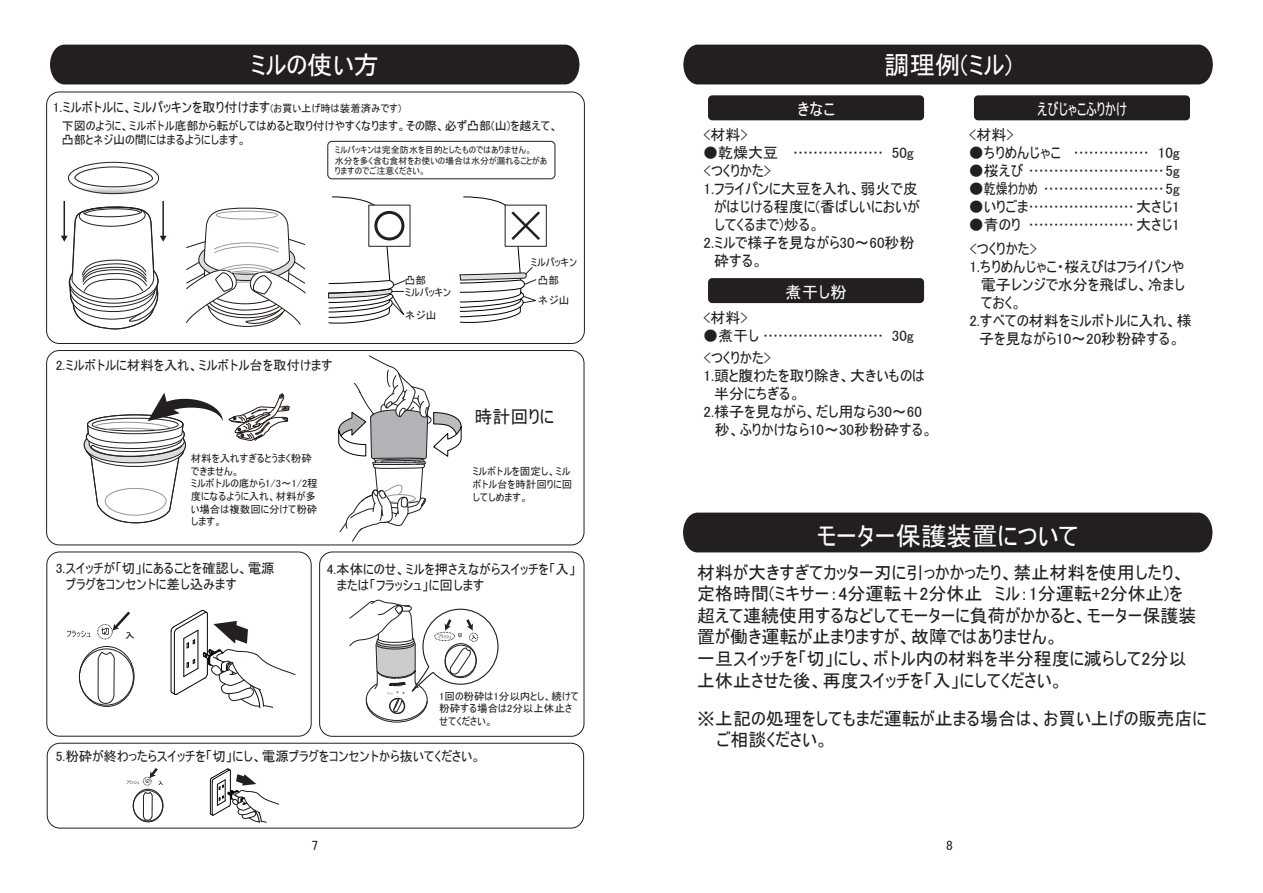
<style>
.page{position:relative;width:1263px;height:893px;background:#fff}
.page>*{position:absolute;margin:0;border:0;box-sizing:border-box;transform-origin:0 0}
.t1{font:25.5px "MS UI Gothic";color:#fff}
.t2{font:18px/21.6px "MS UI Gothic";color:#231f20}
.t3{font:16.5px "MS UI Gothic";color:#fff;scale:.8 1}
.t4{font:16.5px "MS UI Gothic";color:#fff}
.t5{font:15px/24px "MS UI Gothic";color:#231f20}
.t6{font:13.5px/16.2px "MS UI Gothic";color:#231f20}
.t7{font:12px/14.4px "MS UI Gothic";color:#231f20}
.t8{font:10.5px/12.6px "MS UI Gothic";color:#231f20}
.t9{font:10.5px/19.5px "MS Gothic";color:#231f20}
.t10{font:9px/10.8px "MS UI Gothic";color:#231f20}
.s1{font-size:10.5px}
</style>
<div class="page">
<svg style="left:68px;top:162px;width:91px;height:32px"></svg>
<div style="left:46px;top:92px;width:539px;height:252px;border:1px solid #231f20;border-radius:13px"></div>
<hr style="left:64px;top:201px;width:1px;height:36px;background:#231f20">
<hr style="left:162px;top:201px;width:2px;height:36px;background:#231f20">
<svg style="left:61px;top:205px;width:106px;height:125px"></svg>
<svg style="left:186px;top:207px;width:120px;height:120px"></svg>
<div style="left:216px;top:211px;width:62px;height:8px;border:1px solid #989b9e;border-radius:50%"></div>
<svg style="left:408px;top:205px;width:2px;height:42px"></svg>
<div style="left:505px;top:205px;width:42px;height:42px;background:#fff;border:1px solid #231f20"></div>
<svg style="left:328px;top:197px;width:80px;height:127px"></svg>
<svg style="left:459px;top:197px;width:84px;height:126px"></svg>
<div style="left:46px;top:350px;width:538px;height:195px;border:1px solid #231f20;border-radius:13px"></div>
<svg style="left:338px;top:355px;width:124px;height:187px"></svg>
<svg style="left:84px;top:393px;width:139px;height:131px"></svg>
<div style="left:46px;top:552px;width:266px;height:185px;border:1px solid #231f20;border-radius:13px"></div>
<svg style="left:229px;top:393px;width:61px;height:48px"></svg>
<svg style="left:171px;top:610px;width:125px;height:98px"></svg>
<svg style="left:98px;top:652px;width:17px;height:51px"></svg>
<div style="left:79px;top:646px;width:55px;height:61px;border:1px solid #231f20;border-radius:50%"></div>
<svg style="left:67px;top:631px;width:24px;height:6px"></svg>
<div style="left:97px;top:624px;width:16px;height:15px;border:1px dashed #231f20;border-radius:50%"></div>
<svg style="left:101px;top:611px;width:33px;height:28px"></svg>
<div style="left:319px;top:552px;width:265px;height:185px;border:1px solid #231f20;border-radius:13px"></div>
<div style="left:47px;top:743px;width:537px;height:85px;border:1px solid #231f20;border-radius:13px"></div>
<svg style="left:210px;top:768px;width:69px;height:55px"></svg>
<svg style="left:143px;top:792px;width:10px;height:27px"></svg>
<div style="left:133px;top:790px;width:30px;height:31px;border:1px solid #231f20;border-radius:50%"></div>
<div style="left:133px;top:789px;width:30px;height:33px;border:1px solid #231f20;border-radius:50%"></div>
<svg style="left:126px;top:781px;width:13px;height:3px"></svg>
<div style="left:143px;top:777px;width:9px;height:9px;border:1px dashed #231f20;border-radius:50%"></div>
<svg style="left:145px;top:768px;width:18px;height:17px"></svg>
<svg style="left:349px;top:599px;width:150px;height:123px"></svg>
<div style="left:50px;top:45px;width:529px;height:39px;background:#231f20"></div>
<div style="left:683px;top:45px;width:530px;height:39px;background:#231f20"></div>
<div style="left:974px;top:95px;width:216px;height:25px;background:#231f20;border-radius:4px"></div>
<div style="left:708px;top:95px;width:216px;height:25px;background:#231f20;border-radius:4px"></div>
<div style="left:708px;top:278px;width:216px;height:25px;background:#231f20;border-radius:4px"></div>
<div style="left:683px;top:513px;width:529px;height:39px;background:#231f20"></div>
<div style="left:327px;top:141px;width:228px;height:38px;border:1px solid #231f20;border-radius:4px"></div>
<h1 class="t1" style="left:250px;top:52px;width:130px">ミルの使い方</h1>
<h1 class="t1" style="left:884px;top:52px;width:130px">調理例(ミル)</h1>
<p class="t6" style="left:53px;top:99px;width:350px">1.ミルボトルに、ミルパッキンを取り付けます<span class="s1">(お買い上げ時は装着済みです)</span></p>
<p class="t7" style="left:62px;top:118px;width:498px">下図のように、ミルボトル底部から転がしてはめると取り付けやすくなります。その際、必ず凸部(山)を越えて、凸部とネジ山の間にはまるようにします。</p>
<p class="t10" style="left:335px;top:144px;width:214px">ミルパッキンは完全防水を目的としたものではありません。<br>水分を多く含む食材をお使いの場合は水分が漏れることがありますのでご注意ください。</p>
<p class="t6" style="left:56px;top:357px;width:278px">2.ミルボトルに材料を入れ、ミルボトル台を取付けます</p>
<p class="t8" style="left:191px;top:452px;width:128px">材料を入れすぎるとうまく粉砕できません。<br>ミルボトルの底から1/3～1/2程度になるように入れ、材料が多い場合は複数回に分けて粉砕します。</p>
<p class="t9" style="left:405px;top:271px;width:22px">凸部</p>
<p class="t9" style="left:405px;top:305px;width:33px">ネジ山</p>
<p class="t8" style="left:405px;top:286px;width:48px">ミルパッキン</p>
<p class="t8" style="left:531px;top:256px;width:48px">ミルパッキン</p>
<p class="t9" style="left:538px;top:271px;width:33px">凸部ネジ山</p>
<p class="t2" style="left:474px;top:406px;width:81px">時計回りに</p>
<p class="t8" style="left:472px;top:465px;width:101px">ミルボトルを固定し、ミルボトル台を時計回りに回してしめます。</p>
<p class="t6" style="left:66px;top:559px;width:210px;text-indent:-10px">3.スイッチが「切」にあることを確認し、電源プラグをコンセントに差し込みます</p>
<p class="t6" style="left:337px;top:561px;width:240px;text-indent:-10px">4.本体にのせ、ミルを押さえながらスイッチを「入」または「フラッシュ」に回します</p>
<p class="t8" style="left:439px;top:690px;width:141px">1回の粉砕は1分以内とし、続けて粉砕する場合は2分以上休止させてください。</p>
<p class="t6" style="left:56px;top:748px;width:427px">5.粉砕が終わったらスイッチを「切」にし、電源プラグをコンセントから抜いてください。</p>
<p class="t4" style="left:797px;top:101px;width:39px">きなこ</p>
<p class="t5" style="left:703px;top:123px;width:46px">&lt;材料&gt;</p>
<p class="t5" style="left:703px;top:141px;width:212px">●乾燥大豆 ……………… 50g</p>
<p class="t5" style="left:703px;top:159px;width:69px">&lt;つくりかた&gt;</p>
<p class="t5" style="left:703px;top:177px;width:216px">1.フライパンに大豆を入れ、弱火で皮</p>
<p class="t5" style="left:714px;top:195px;width:207px">がはじける程度に(香ばしいにおいが</p>
<p class="t5" style="left:714px;top:213px;width:108px">してくるまで)炒る。</p>
<p class="t5" style="left:703px;top:231px;width:212px">2.ミルで様子を見ながら30～60秒粉</p>
<p class="t5" style="left:714px;top:249px;width:51px">砕する。</p>
<p class="t4" style="left:785px;top:283px;width:63px">煮干し粉</p>
<p class="t5" style="left:703px;top:306px;width:46px">&lt;材料&gt;</p>
<p class="t5" style="left:703px;top:325px;width:212px;line-height:22px">●煮干し …………………… 30g &lt;つくりかた&gt;</p>
<p class="t5" style="left:703px;top:364px;width:223px">1.頭と腹わたを取り除き、大きいものは</p>
<p class="t5" style="left:714px;top:382px;width:88px">半分にちぎる。</p>
<p class="t5" style="left:703px;top:400px;width:220px">2.様子を見ながら、だし用なら30～60</p>
<p class="t5" style="left:715px;top:418px;width:220px">秒、ふりかけなら10～30秒粉砕する。</p>
<p class="t3" style="left:1037px;top:101px;width:114px">えびじゃこふりかけ</p>
<p class="t5" style="left:969px;top:123px;width:46px">&lt;材料&gt;</p>
<p class="t5" style="left:969px;top:141px;width:212px">●ちりめんじゃこ …………… 10g</p>
<p class="t5" style="left:969px;top:159px;width:212px">●桜えび ………………………5g</p>
<p class="t5" style="left:969px;top:177px;width:212px">●乾燥わかめ ……………………5g</p>
<p class="t5" style="left:969px;top:195px;width:212px">●いりごま…………………大さじ1</p>
<p class="t5" style="left:969px;top:213px;width:212px">●青のり …………………大さじ1 &lt;つくりかた&gt;</p>
<p class="t5" style="left:969px;top:255px;width:216px">1.ちりめんじゃこ・桜えびはフライパンや</p>
<p class="t5" style="left:981px;top:273px;width:206px">電子レンジで水分を飛ばし、冷まし</p>
<p class="t5" style="left:981px;top:291px;width:43px">ておく。</p>
<p class="t5" style="left:969px;top:309px;width:224px">2.すべての材料をミルボトルに入れ、様</p>
<p class="t5" style="left:979px;top:327px;width:203px">子を見ながら10～20秒粉砕する。</p>
<h1 class="t1" style="left:817px;top:523px;width:263px">モーター保護装置について</h1>
<p class="t2" style="left:697px;top:561px;width:501px">材料が大きすぎてカッター刃に引っかかったり、禁止材料を使用したり、定格時間(ミキサー：4分運転＋2分休止　ミル：1分運転+2分休止)を超えて連続使用するなどしてモーターに負荷がかかると、モーター保護装置が働き運転が止まりますが、故障ではありません。<br>一旦スイッチを「切」にし、ボトル内の材料を半分程度に減らして2分以上休止させた後、再度スイッチを「入」にしてください。</p>
<p class="t2" style="left:716px;top:707px;width:492px;text-indent:-19px">※上記の処理をしてもまだ運転が止まる場合は、お買い上げの販売店にご相談ください。</p>
<p class="t6" style="left:312px;top:837px;width:8px">7</p>
<p class="t6" style="left:946px;top:837px;width:8px">8</p>
</div>
